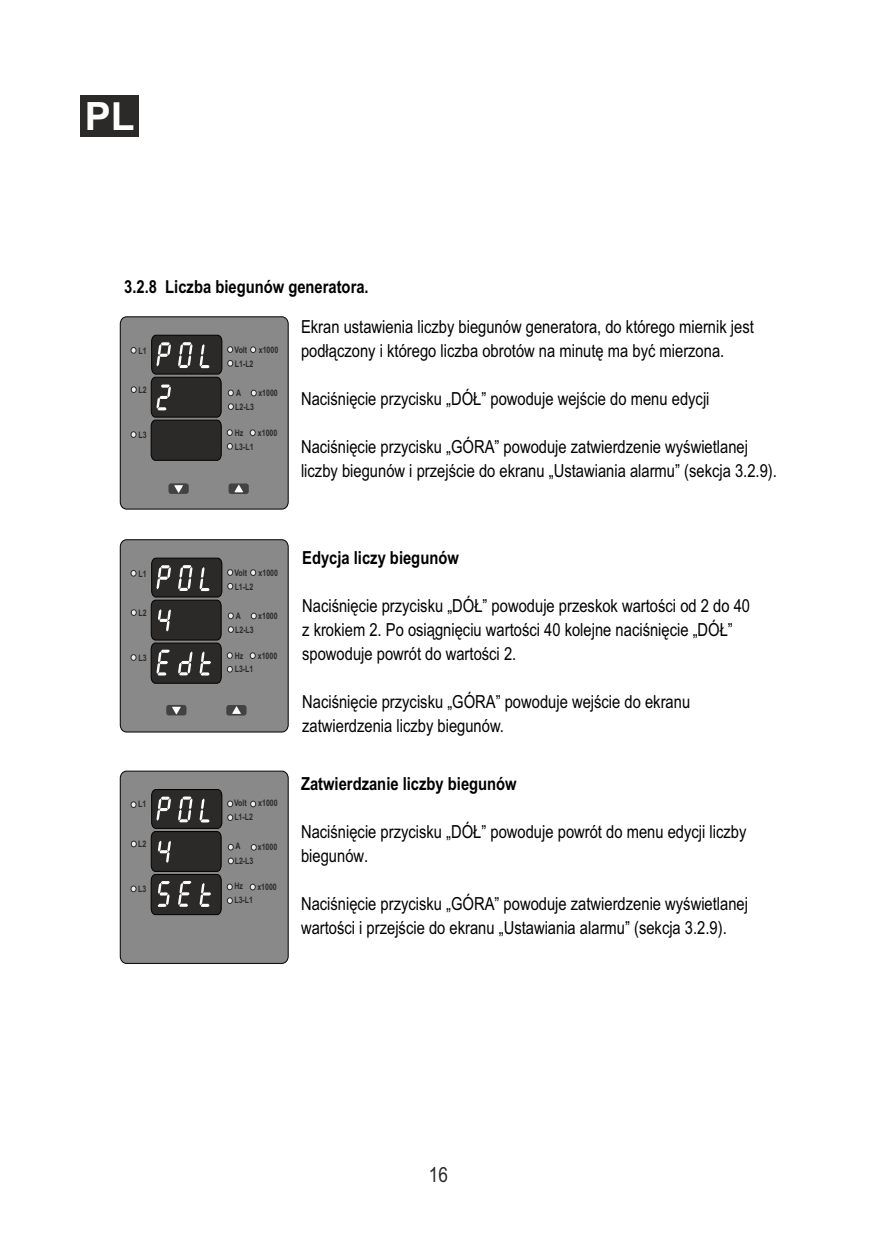
<style>
.page{position:relative;width:893px;height:1259px;background:#fff}
.page>*{position:absolute;margin:0;border:0;box-sizing:border-box;transform-origin:0 0}
.t1{font:700 39px "Arial";color:#fefefe}
.t2{font:21px "Arial Narrow";color:#2b2a29}
.t3{font:18px/24px "Arial Narrow";color:#000}
.t4{font:700 18px "Arial Narrow";color:#000}
.t5{font:700 9px "Arial Narrow";color:#2b2a29;scale:.95 1}
</style>
<div class="page">
<svg style="left:120px;top:770px;width:169px;height:194px;background:#727272"></svg>
<svg style="left:120px;top:316px;width:169px;height:194px;background:#706f6f"></svg>
<svg style="left:120px;top:539px;width:169px;height:193px;background:#717171"></svg>
<div style="left:80px;top:95px;width:59px;height:42px;background:#2b2a29"></div>
<h1 class="t1" style="left:85px;top:102px;width:51px">PL</h1>
<p class="t4" style="left:124px;top:280px;width:246px">3.2.8 Liczba biegunów generatora.</p>
<p class="t5" style="left:235px;top:346px;width:15px">Volt</p>
<p class="t5" style="left:259px;top:346px;width:22px">x1000</p>
<p class="t5" style="left:139px;top:347px;width:10px">L1</p>
<p class="t5" style="left:139px;top:386px;width:10px">L2</p>
<p class="t5" style="left:236px;top:389px;width:7px">A</p>
<p class="t5" style="left:258px;top:389px;width:22px">x1000</p>
<p class="t5" style="left:235px;top:360px;width:21px">L1-L2</p>
<p class="t5" style="left:139px;top:432px;width:10px">L3</p>
<p class="t5" style="left:235px;top:403px;width:21px">L2-L3</p>
<p class="t5" style="left:235px;top:429px;width:10px">Hz</p>
<p class="t5" style="left:258px;top:429px;width:22px">x1000</p>
<p class="t5" style="left:235px;top:443px;width:21px">L3-L1</p>
<p class="t3" style="left:301px;top:316px;width:454px">Ekran ustawienia liczby biegunów generatora, do którego miernik jest podłączony i którego liczba obrotów na minutę ma być mierzona.</p>
<p class="t3" style="left:301px;top:388px;width:410px">Naciśnięcie przycisku „DÓŁ” powoduje wejście do menu edycji</p>
<p class="t3" style="left:301px;top:436px;width:477px">Naciśnięcie przycisku „GÓRA” powoduje zatwierdzenie wyświetlanej liczby biegunów i przejście do ekranu „Ustawiania alarmu” (sekcja 3.2.9).</p>
<p class="t5" style="left:234px;top:569px;width:15px">Volt</p>
<p class="t5" style="left:259px;top:569px;width:22px">x1000</p>
<p class="t5" style="left:138px;top:570px;width:10px">L1</p>
<p class="t5" style="left:138px;top:609px;width:10px">L2</p>
<p class="t5" style="left:236px;top:612px;width:7px">A</p>
<p class="t5" style="left:258px;top:612px;width:22px">x1000</p>
<p class="t5" style="left:235px;top:583px;width:21px">L1-L2</p>
<p class="t5" style="left:138px;top:655px;width:10px">L3</p>
<p class="t5" style="left:235px;top:626px;width:21px">L2-L3</p>
<p class="t5" style="left:235px;top:652px;width:10px">Hz</p>
<p class="t5" style="left:258px;top:652px;width:22px">x1000</p>
<p class="t5" style="left:235px;top:666px;width:21px">L3-L1</p>
<p class="t5" style="left:234px;top:800px;width:15px">Volt</p>
<p class="t5" style="left:258px;top:800px;width:22px">x1000</p>
<p class="t5" style="left:138px;top:801px;width:10px">L1</p>
<p class="t5" style="left:138px;top:840px;width:10px">L2</p>
<p class="t5" style="left:235px;top:843px;width:7px">A</p>
<p class="t5" style="left:258px;top:843px;width:22px">x1000</p>
<p class="t5" style="left:234px;top:813px;width:21px">L1-L2</p>
<p class="t5" style="left:138px;top:885px;width:10px">L3</p>
<p class="t5" style="left:235px;top:857px;width:21px">L2-L3</p>
<p class="t5" style="left:234px;top:883px;width:10px">Hz</p>
<p class="t5" style="left:257px;top:883px;width:22px">x1000</p>
<p class="t5" style="left:234px;top:896px;width:21px">L3-L1</p>
<p class="t4" style="left:302px;top:551px;width:158px">Edycja liczy biegunów</p>
<p class="t3" style="left:302px;top:595px;width:449px">Naciśnięcie przycisku „DÓŁ” powoduje przeskok wartości od 2 do 40 z krokiem 2. Po osiągnięciu wartości 40 kolejne naciśnięcie „DÓŁ” spowoduje powrót do wartości 2.</p>
<p class="t3" style="left:302px;top:691px;width:389px">Naciśnięcie przycisku „GÓRA” powoduje wejście do ekranu zatwierdzenia liczby biegunów.</p>
<p class="t4" style="left:301px;top:777px;width:217px">Zatwierdzanie liczby biegunów</p>
<p class="t3" style="left:301px;top:821px;width:447px">Naciśnięcie przycisku „DÓŁ” powoduje powrót do menu edycji liczby biegunów.</p>
<p class="t3" style="left:301px;top:893px;width:449px">Naciśnięcie przycisku „GÓRA” powoduje zatwierdzenie wyświetlanej wartości i przejście do ekranu „Ustawiania alarmu” (sekcja 3.2.9).</p>
<p class="t2" style="left:429px;top:1166px;width:21px">16</p>
</div>
